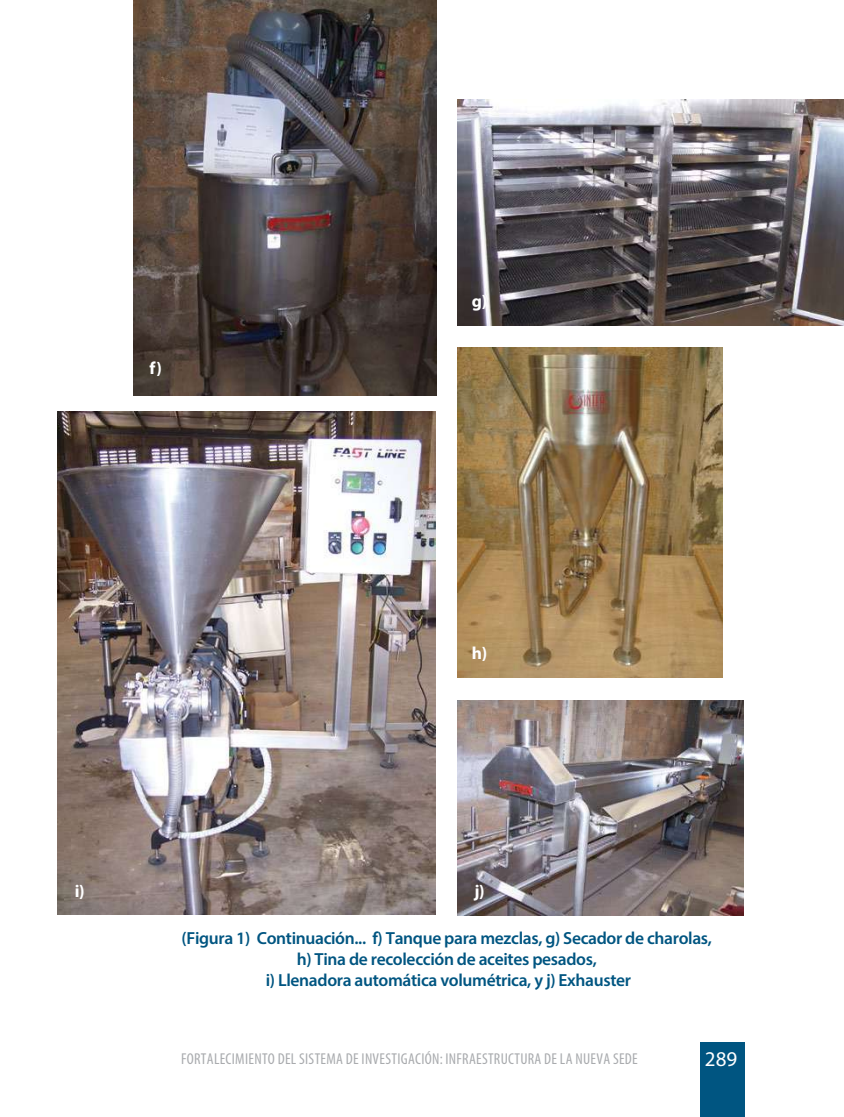
<style>
.page{position:relative;width:844px;height:1117px;background:#fff}
.page>*{position:absolute;margin:0;border:0;box-sizing:border-box;transform-origin:0 0}
.t1{font:21px "Myriad Pro";color:#fff}
.t2{font:600 17.5px/21px "Myriad Pro";letter-spacing:-.02em;color:#005581;text-align:center}
.t3{font:700 17.5px "Myriad Pro";color:#fff}
.t4{font:condensed 15.75px "Myriad Pro";color:#a9abae}
</style>
<div class="page">
<div style="left:699px;top:1042px;width:45px;height:74px;background:#005581"></div>
<img style="left:133px;top:0;width:304px;height:395px">
<img style="left:457px;top:99px;width:386px;height:226px">
<img style="left:457px;top:347px;width:265px;height:330px">
<img style="left:57px;top:411px;width:378px;height:503px">
<img style="left:457px;top:700px;width:286px;height:215px">
<p class="t3" style="left:149px;top:356px;width:14px">f)</p>
<p class="t3" style="left:472px;top:290px;width:17px">g)</p>
<p class="t3" style="left:75px;top:879px;width:11px">i)</p>
<p class="t3" style="left:472px;top:641px;width:17px">h)</p>
<p class="t3" style="left:474px;top:879px;width:12px">j)</p>
<p class="t2" style="left:181px;top:926px;width:531px">(Figura 1) Continuación... f) Tanque para mezclas, g) Secador de charolas, h) Tina de recolección de aceites pesados,<br>i) Llenadora automática volumétrica, y j) Exhauster</p>
<p class="t4" style="left:181px;top:1049px;width:13px">FORTALECIMIENTO</p>
<p class="t4" style="left:278px;top:1049px;width:29px">DEL SISTEMA</p>
<p class="t4" style="left:346px;top:1049px;width:23px">DE INVESTIGACIÓN</p>
<p class="t4" style="left:439px;top:1049px;width:13px">: INFRAESTRUCTURA</p>
<p class="t4" style="left:544px;top:1049px;width:39px">DELANUEVA</p>
<p class="t4" style="left:613px;top:1049px;width:7px">SEDE</p>
<p class="t1" style="left:704px;top:1045px;width:34px">289</p>
</div>
